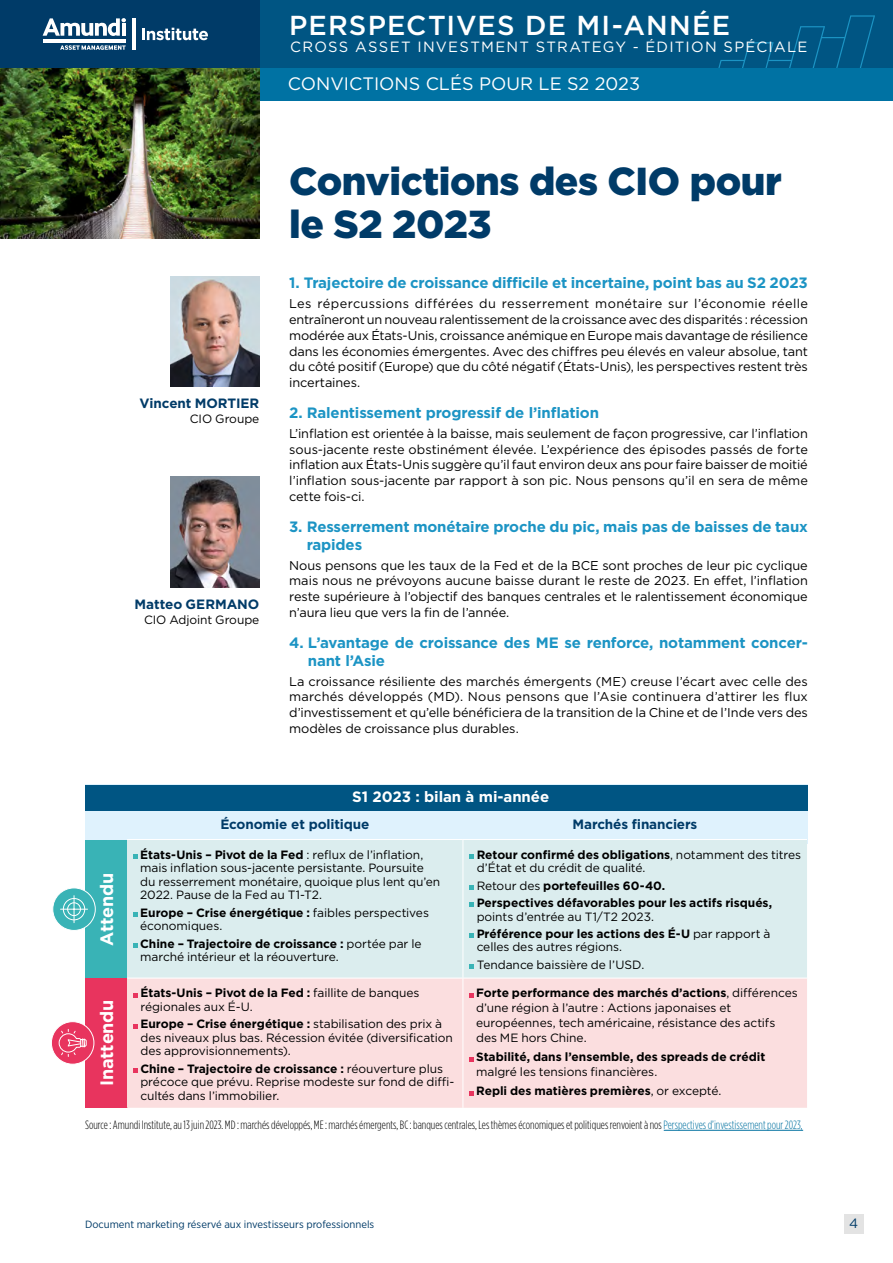
<style>
.page{position:relative;width:893px;height:1263px;background:#fff}
.page>*{position:absolute;margin:0;border:0;box-sizing:border-box;transform-origin:0 0}
.t1{font:900 39px/43.5px "Gotham";letter-spacing:-.01em;color:#003b68}
.t2{font:500 27.45px "Gotham";letter-spacing:.04em;color:#fff}
.t3{font:18px "Gotham";color:#fff}
.t4{font:700 18px "Gotham";letter-spacing:-.01em;color:#fff}
.t5{font:700 15px/18px "Gotham";letter-spacing:-.01em;color:#1c94c4}
.t6{font:700 15px "Gotham";letter-spacing:-.005em;color:#fff}
.t7{font:14.85px "Gotham";letter-spacing:.085em;color:#fff}
.t8{font:700 13.5px "Gotham";letter-spacing:-.01em;color:#003b68}
.t9{font:13.5px "Gotham";color:#003b68}
.t10{font:12.75px/15.8px "Gotham";letter-spacing:-.005em;color:#000;text-align:justify}
.t11{font:12px/13.5px "Gotham";letter-spacing:-.005em;color:#000}
.t12{font:300 12px "Gotham Condensed";color:#000}
.t13{font:700 12px/17.4px "Gotham";letter-spacing:-.005em;color:#000}
.t14{font:10.5px "Gotham Narrow";color:#003b68;scale:1.05 1}
.s1{font-weight:700}
.s2{font-weight:400}
.s3{color:#0071a0}
</style>
<div class="page">
<div style="left:0;top:0;width:893px;height:68px;background:#005583"></div>
<svg style="left:718px;top:15px;width:157px;height:53px"></svg>
<div style="left:0;top:0;width:259px;height:68px;background:#003b68"></div>
<svg style="left:43px;top:18px;width:83px;height:18px"></svg>
<hr style="left:122px;top:23px;width:4px;height:13px;background:#fff">
<hr style="left:43px;top:39px;width:83px;height:3px;background:#fff">
<svg style="left:60px;top:45px;width:66px;height:5px"></svg>
<hr style="left:132px;top:18px;width:3px;height:32px;background:#fff">
<svg style="left:142px;top:28px;width:66px;height:12px"></svg>
<div style="left:259px;top:68px;width:634px;height:33px;background:#0072a3"></div>
<img style="left:0;top:68px;width:259px;height:170px">
<img style="left:170px;top:276px;width:89px;height:111px">
<img style="left:170px;top:477px;width:89px;height:110px">
<div style="left:85px;top:784px;width:723px;height:59px;background:#dff2fd"></div>
<div style="left:85px;top:840px;width:43px;height:138px;background:#39b3b6"></div>
<div style="left:85px;top:978px;width:43px;height:129px;background:#e8345e"></div>
<div style="left:127px;top:840px;width:680px;height:138px;background:#dbedee"></div>
<div style="left:127px;top:979px;width:680px;height:129px;background:#fbdedf"></div>
<hr style="left:463px;top:840px;width:1px;height:138px;background:#fff">
<hr style="left:463px;top:978px;width:1px;height:130px;background:#fff">
<hr style="left:127px;top:839px;width:336px;height:1px;background:#fff">
<hr style="left:463px;top:839px;width:344px;height:1px;background:#fff">
<hr style="left:127px;top:978px;width:336px;height:1px;background:#fff">
<svg style="left:133px;top:855px;width:4px;height:4px"></svg>
<svg style="left:133px;top:912px;width:4px;height:5px"></svg>
<svg style="left:133px;top:943px;width:4px;height:4px"></svg>
<svg style="left:469px;top:854px;width:5px;height:5px"></svg>
<svg style="left:469px;top:885px;width:5px;height:5px"></svg>
<svg style="left:469px;top:902px;width:5px;height:5px"></svg>
<svg style="left:469px;top:933px;width:5px;height:5px"></svg>
<svg style="left:469px;top:964px;width:5px;height:5px"></svg>
<svg style="left:133px;top:993px;width:4px;height:4px"></svg>
<svg style="left:133px;top:1024px;width:4px;height:4px"></svg>
<svg style="left:133px;top:1068px;width:4px;height:4px"></svg>
<svg style="left:469px;top:993px;width:4px;height:4px"></svg>
<svg style="left:469px;top:1057px;width:4px;height:4px"></svg>
<svg style="left:469px;top:1091px;width:4px;height:4px"></svg>
<div style="left:53px;top:888px;width:42px;height:42px;background:#39b3b6;border-radius:50%"></div>
<svg style="left:61px;top:896px;width:27px;height:27px"></svg>
<div style="left:52px;top:887px;width:44px;height:44px;border:1px solid #fff;border-radius:50%"></div>
<div style="left:51px;top:1022px;width:43px;height:42px;background:#e8345e;border-radius:50%"></div>
<svg style="left:58px;top:1029px;width:29px;height:28px"></svg>
<div style="left:51px;top:1021px;width:43px;height:43px;border:1px solid #fff;border-radius:50%"></div>
<div style="left:85px;top:785px;width:723px;height:25px;background:#005583"></div>
<hr style="left:664px;top:1130px;width:139px;height:1px;background:#0071a0">
<div style="left:844px;top:1214px;width:19px;height:19px;background:#e3e3e3"></div>
<h2 class="t2" style="left:289px;top:7px;width:443px">PERSPECTIVES DE MI-ANNÉE</h2>
<p class="t7" style="left:290px;top:37px;width:519px">CROSS ASSET INVESTMENT STRATEGY - ÉDITION SPÉCIALE</p>
<h3 class="t3" style="left:288px;top:72px;width:354px">CONVICTIONS CLÉS POUR LE S2 2023</h3>
<p class="t8" style="left:140px;top:395px;width:121px">Vincent MORTIER</p>
<p class="t11" style="left:190px;top:412px;width:71px">CIO Groupe</p>
<p class="t8" style="left:135px;top:595px;width:126px">Matteo GERMANO</p>
<p class="t11" style="left:144px;top:612px;width:117px">CIO Adjoint Groupe</p>
<h1 class="t1" style="left:289px;top:159px;width:494px">Convictions des CIO pour le S2 2023</h1>
<p class="t5" style="left:289px;top:274px;width:520px">1. Trajectoire de croissance difficile et incertaine, point bas au S2 2023</p>
<p class="t10" style="left:289px;top:296px;width:520px">Les répercussions différées du resserrement monétaire sur l’économie réelle entraîneront un nouveau ralentissement de la croissance avec des disparités : récession modérée aux États-Unis, croissance anémique en Europe mais davantage de résilience dans les économies émergentes. Avec des chiffres peu élevés en valeur absolue, tant du côté positif (Europe) que du côté négatif (États-Unis), les perspectives restent très incertaines.</p>
<p class="t5" style="left:289px;top:403px;width:311px">2. Ralentissement progressif de l’inflation</p>
<p class="t10" style="left:289px;top:425px;width:520px">L’inflation est orientée à la baisse, mais seulement de façon progressive, car l’inflation sous-jacente reste obstinément élevée. L’expérience des épisodes passés de forte inflation aux États-Unis suggère qu’il faut environ deux ans pour faire baisser de moitié l’inflation sous-jacente par rapport à son pic. Nous pensons qu’il en sera de même cette fois-ci.</p>
<p class="t5" style="left:307px;top:517px;width:503px;text-indent:-18px">3. Resserrement monétaire proche du pic, mais pas de baisses de taux rapides</p>
<p class="t10" style="left:289px;top:557px;width:520px">Nous pensons que les taux de la Fed et de la BCE sont proches de leur pic cyclique mais nous ne prévoyons aucune baisse durant le reste de 2023. En effet, l’inflation reste supérieure à l’objectif des banques centrales et le ralentissement économique n’aura lieu que vers la fin de l’année.</p>
<p class="t5" style="left:308px;top:633px;width:502px;text-indent:-19px">4. L’avantage de croissance des ME se renforce, notamment concer&shy;nant l’Asie</p>
<p class="t10" style="left:289px;top:673px;width:520px">La croissance résiliente des marchés émergents (ME) creuse l’écart avec celle des marchés développés (MD). Nous pensons que l’Asie continuera d’attirer les flux d’investissement et qu’elle bénéficiera de la transition de la Chine et de l’Inde vers des modèles de croissance plus durables.</p>
<h3 class="t4" style="left:95px;top:946px;width:74px;rotate:-90deg">Attendu</h3>
<h3 class="t4" style="left:95px;top:1086px;width:88px;rotate:-90deg">Inattendu</h3>
<p class="t6" style="left:352px;top:787px;width:198px">S1 2023 : bilan à mi-année</p>
<p class="t8" style="left:220px;top:815px;width:150px">Économie et politique</p>
<p class="t8" style="left:573px;top:815px;width:126px">Marchés financiers</p>
<p class="t11" style="left:140px;top:848px;width:302px"><span class="s1">États-Unis – Pivot de la Fed</span> : reflux de l’inflation, mais inflation sous-jacente persistante. Poursuite du resserrement monétaire, quoique plus lent qu’en 2022. Pause de la Fed au T1-T2.</p>
<p class="t11" style="left:140px;top:905px;width:290px"><span class="s1">Europe – Crise énergétique :</span> faibles perspectives économiques.</p>
<p class="t11" style="left:140px;top:936px;width:283px"><span class="s1">Chine – Trajectoire de croissance :</span> portée par le marché intérieur et la réouverture.</p>
<p class="t11" style="left:477px;top:848px;width:326px"><span class="s1">Retour confirmé des obligations</span>, notamment des titres d’État et du crédit de qualité.</p>
<p class="t13" style="left:477px;top:877px;width:297px"><span class="s2">Retour des</span> portefeuilles 60-40.<br>Perspectives défavorables pour les actifs risqués,</p>
<p class="t11" style="left:477px;top:907px;width:295px;line-height:17.4px">points d’entrée au T1/T2 2023.<br><span class="s1">Préférence pour les actions des É-U</span> par rapport à</p>
<p class="t11" style="left:477px;top:938px;width:169px;line-height:17.4px">celles des autres régions.<br>Tendance baissière de l’USD.</p>
<p class="t11" style="left:140px;top:986px;width:281px"><span class="s1">États-Unis – Pivot de la Fed :</span> faillite de banques régionales aux É-U.</p>
<p class="t11" style="left:140px;top:1017px;width:314px"><span class="s1">Europe – Crise énergétique :</span> stabilisation des prix à des niveaux plus bas. Récession évitée (diversification des approvisionnements).</p>
<p class="t11" style="left:140px;top:1061px;width:315px"><span class="s1">Chine – Trajectoire de croissance :</span> réouverture plus précoce que prévu. Reprise modeste sur fond de diffi&shy;cultés dans l’immobilier.</p>
<p class="t11" style="left:476px;top:985px;width:323px;line-height:15px"><span class="s1">Forte performance des marchés d’actions</span>, différences d’une région à l’autre : Actions japonaises et européennes, tech américaine, résistance des actifs des ME hors Chine.</p>
<p class="t13" style="left:476px;top:1048px;width:291px">Stabilité, dans l’ensemble, des spreads de crédit</p>
<p class="t11" style="left:476px;top:1062px;width:247px;line-height:18.9px">malgré les tensions financières.<br><span class="s1">Repli des matières premières</span>, or excepté.</p>
<p class="t12" style="left:85px;top:1118px;width:719px">Source : Amundi Institute, au 13 juin 2023. MD : marchés développés, ME : marchés émergents, BC : banques centrales, Les thèmes économiques et politiques renvoient à nos <span class="s3">Perspectives d’investissement pour 2023,</span></p>
<p class="t14" style="left:85px;top:1218px;width:277px">Document marketing réservé aux investisseurs professionnels</p>
<p class="t9" style="left:849px;top:1215px;width:11px">4</p>
</div>
